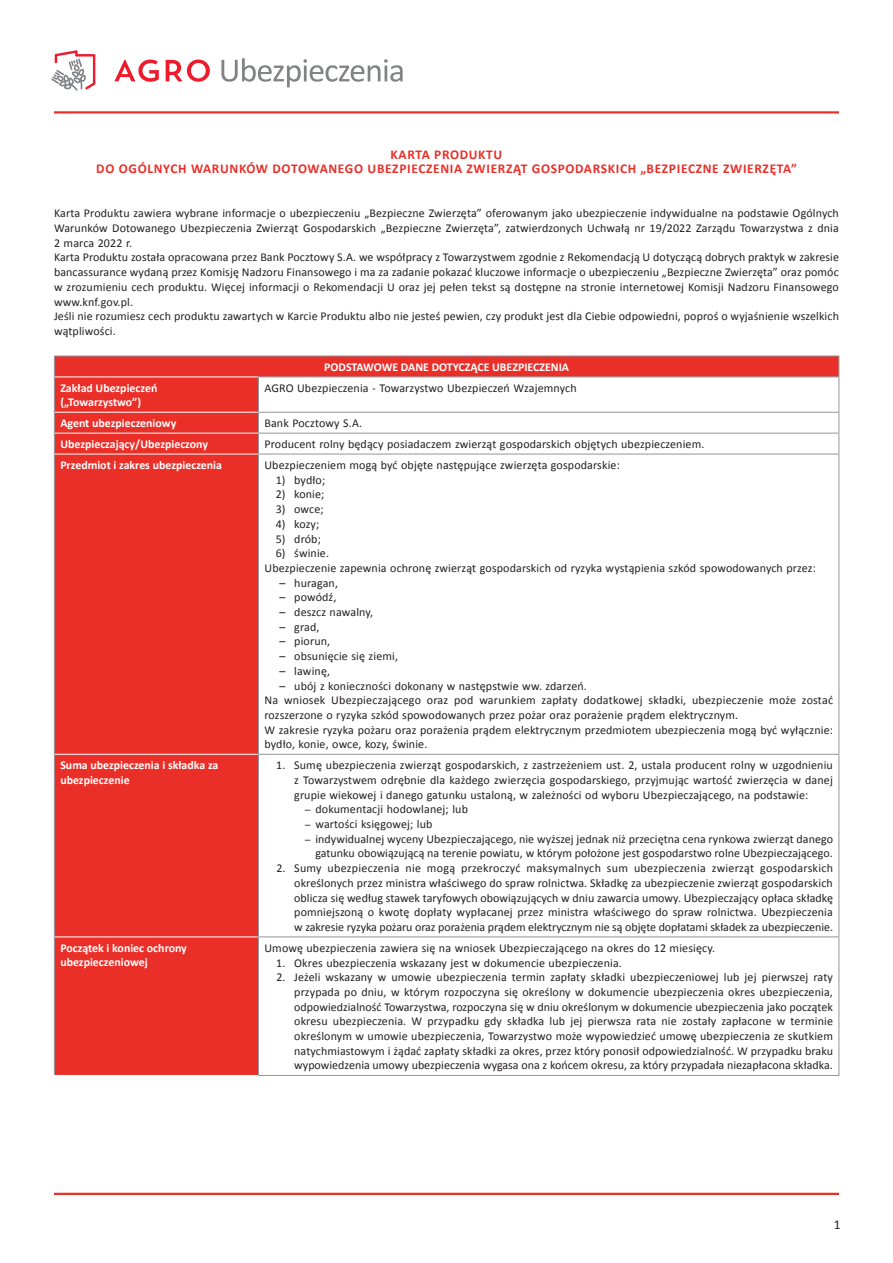
<style>
.page{position:relative;width:893px;height:1263px;background:#fff}
.page>*{position:absolute;margin:0;border:0;box-sizing:border-box;transform-origin:0 0}
.t1{font:700 13.5px/14.2px "Calibri";letter-spacing:.05em;color:#ea2f29;text-align:center}
.t2{font:13.5px "Calibri";color:#231f20}
.t3{font:12px/14.7px "Calibri";letter-spacing:.01em;color:#231f20}
.t4{font:700 12px/14.4px "Calibri";color:#fff}
</style>
<div class="page">
<hr style="left:54px;top:111px;width:785px;height:3px;background:#ea2f29">
<hr style="left:54px;top:1193px;width:785px;height:2px;background:#ea2f29">
<svg style="left:114px;top:60px;width:45px;height:22px"></svg>
<svg style="left:166px;top:60px;width:44px;height:22px"></svg>
<svg style="left:221px;top:58px;width:182px;height:29px"></svg>
<svg style="left:51px;top:50px;width:44px;height:41px"></svg>
<div style="left:55px;top:357px;width:783px;height:718px;background:#ea2f29"></div>
<svg style="left:259px;top:377px;width:579px;height:698px"></svg>
<hr style="left:54px;top:356px;width:204px;height:1px;background:#939598">
<svg style="left:54px;top:356px;width:1px;height:21px"></svg>
<hr style="left:258px;top:356px;width:581px;height:1px;background:#939598">
<svg style="left:838px;top:356px;width:1px;height:20px"></svg>
<hr style="left:54px;top:377px;width:1px;height:35px;background:#939598">
<hr style="left:258px;top:376px;width:581px;height:1px;background:#939598">
<hr style="left:258px;top:377px;width:1px;height:35px;background:#939598">
<hr style="left:838px;top:377px;width:1px;height:35px;background:#939598">
<hr style="left:258px;top:412px;width:581px;height:1px;background:#939598">
<svg style="left:54px;top:412px;width:1px;height:42px"></svg>
<hr style="left:258px;top:433px;width:581px;height:1px;background:#939598">
<svg style="left:258px;top:413px;width:1px;height:41px"></svg>
<svg style="left:838px;top:413px;width:1px;height:41px"></svg>
<hr style="left:54px;top:454px;width:1px;height:300px;background:#939598">
<hr style="left:258px;top:454px;width:581px;height:1px;background:#939598">
<hr style="left:258px;top:454px;width:1px;height:300px;background:#939598">
<hr style="left:838px;top:454px;width:1px;height:300px;background:#939598">
<hr style="left:54px;top:754px;width:1px;height:183px;background:#939598">
<hr style="left:258px;top:754px;width:581px;height:1px;background:#939598">
<hr style="left:258px;top:755px;width:1px;height:181px;background:#939598">
<hr style="left:838px;top:755px;width:1px;height:181px;background:#939598">
<hr style="left:54px;top:937px;width:1px;height:138px;background:#939598">
<hr style="left:258px;top:936px;width:581px;height:1px;background:#939598">
<hr style="left:258px;top:937px;width:1px;height:138px;background:#939598">
<hr style="left:838px;top:937px;width:1px;height:138px;background:#939598">
<hr style="left:258px;top:1075px;width:581px;height:1px;background:#939598">
<hr style="left:55px;top:376px;width:203px;height:1px;background:#fff">
<hr style="left:55px;top:412px;width:203px;height:1px;background:#fff">
<hr style="left:55px;top:433px;width:203px;height:1px;background:#fff">
<hr style="left:55px;top:454px;width:203px;height:1px;background:#fff">
<hr style="left:55px;top:754px;width:203px;height:1px;background:#fff">
<hr style="left:55px;top:936px;width:203px;height:1px;background:#fff">
<svg style="left:305px;top:810px;width:9px;height:4px"></svg>
<svg style="left:305px;top:825px;width:9px;height:4px"></svg>
<svg style="left:305px;top:839px;width:9px;height:5px"></svg>
<p class="t1" style="left:96px;top:147px;width:702px">KARTA PRODUKTU<br>DO OGÓLNYCH WARUNKÓW DOTOWANEGO UBEZPIECZENIA ZWIERZĄT GOSPODARSKICH „BEZPIECZNE ZWIERZĘTA”</p>
<p class="t3" style="left:54px;top:206px;width:787px">Karta Produktu zawiera wybrane informacje o ubezpieczeniu „Bezpieczne Zwierzęta” oferowanym jako ubezpieczenie indywidualne na podstawie Ogólnych Warunków Dotowanego Ubezpieczenia Zwierząt Gospodarskich „Bezpieczne Zwierzęta”, zatwierdzonych Uchwałą nr 19/2022 Zarządu Towarzystwa z dnia 2 marca 2022 r.<br>Karta Produktu została opracowana przez Bank Pocztowy S.A. we współpracy z Towarzystwem zgodnie z Rekomendacją U dotyczącą dobrych praktyk w zakresie bancassurance wydaną przez Komisję Nadzoru Finansowego i ma za zadanie pokazać kluczowe informacje o ubezpieczeniu „Bezpieczne Zwierzęta” oraz pomóc w zrozumieniu cech produktu. Więcej informacji o Rekomendacji U oraz jej pełen tekst są dostępne na stronie internetowej Komisji Nadzoru Finansowego www.knf.gov.pl.<br>Jeśli nie rozumiesz cech produktu zawartych w Karcie Produktu albo nie jesteś pewien, czy produkt jest dla Ciebie odpowiedni, poproś o wyjaśnienie wszelkich wątpliwości.</p>
<p class="t4" style="left:324px;top:359px;width:246px">PODSTAWOWE DANE DOTYCZĄCE UBEZPIECZENIA</p>
<p class="t4" style="left:60px;top:380px;width:99px">Zakład Ubezpieczeń („Towarzystwo”)</p>
<p class="t3" style="left:264px;top:380px;width:314px">AGRO Ubezpieczenia - Towarzystwo Ubezpieczeń Wzajemnych</p>
<p class="t4" style="left:60px;top:416px;width:118px">Agent ubezpieczeniowy</p>
<p class="t3" style="left:264px;top:415px;width:99px">Bank Pocztowy S.A.</p>
<p class="t4" style="left:60px;top:436px;width:149px">Ubezpieczający/Ubezpieczony</p>
<p class="t3" style="left:264px;top:436px;width:442px">Producent rolny będący posiadaczem zwierząt gospodarskich objętych ubezpieczeniem.</p>
<p class="t4" style="left:60px;top:457px;width:163px">Przedmiot i zakres ubezpieczenia</p>
<p class="t3" style="left:264px;top:457px;width:357px">Ubezpieczeniem mogą być objęte następujące zwierzęta gospodarskie:</p>
<p class="t3" style="left:276px;top:472px;width:51px">1) bydło;</p>
<p class="t3" style="left:276px;top:487px;width:50px">2) konie;</p>
<p class="t3" style="left:276px;top:501px;width:50px">3) owce;</p>
<p class="t3" style="left:276px;top:516px;width:45px">4) kozy;</p>
<p class="t3" style="left:276px;top:531px;width:47px">5) drób;</p>
<p class="t3" style="left:264px;top:545px;width:553px;text-indent:11px">6) świnie.<br>Ubezpieczenie zapewnia ochronę zwierząt gospodarskich od ryzyka wystąpienia szkód spowodowanych przez:</p>
<p class="t3" style="left:280px;top:575px;width:60px">– huragan,</p>
<p class="t3" style="left:280px;top:590px;width:58px">– powódź,</p>
<p class="t3" style="left:280px;top:604px;width:95px">– deszcz nawalny,</p>
<p class="t3" style="left:280px;top:619px;width:41px">– grad,</p>
<p class="t3" style="left:280px;top:634px;width:52px">– piorun,</p>
<p class="t3" style="left:280px;top:648px;width:120px">– obsunięcie się ziemi,</p>
<p class="t3" style="left:280px;top:663px;width:52px">– lawinę,</p>
<p class="t3" style="left:264px;top:678px;width:570px;text-indent:15px">– ubój z konieczności dokonany w następstwie ww. zdarzeń.<br>Na wniosek Ubezpieczającego oraz pod warunkiem zapłaty dodatkowej składki, ubezpieczenie może zostać rozszerzone o ryzyka szkód spowodowanych przez pożar oraz porażenie prądem elektrycznym.<br>W zakresie ryzyka pożaru oraz porażenia prądem elektrycznym przedmiotem ubezpieczenia mogą być wyłącznie: bydło, konie, owce, kozy, świnie.</p>
<p class="t4" style="left:60px;top:758px;width:160px">Suma ubezpieczenia i składka za ubezpieczenie</p>
<p class="t3" style="left:276px;top:757px;width:558px">1. Sumę ubezpieczenia zwierząt gospodarskich, z zastrzeżeniem ust. 2, ustala producent rolny w uzgodnieniu</p>
<p class="t3" style="left:294px;top:772px;width:540px">z Towarzystwem odrębnie dla każdego zwierzęcia gospodarskiego, przyjmując wartość zwierzęcia w danej</p>
<p class="t3" style="left:294px;top:787px;width:516px">grupie wiekowej i danego gatunku ustaloną, w zależności od wyboru Ubezpieczającego, na podstawie:</p>
<p class="t3" style="left:315px;top:802px;width:154px">dokumentacji hodowlanej; lub</p>
<p class="t3" style="left:315px;top:816px;width:119px">wartości księgowej; lub</p>
<p class="t3" style="left:315px;top:831px;width:519px">indywidualnej wyceny Ubezpieczającego, nie wyższej jednak niż przeciętna cena rynkowa zwierząt danego</p>
<p class="t3" style="left:315px;top:846px;width:519px">gatunku obowiązującą na terenie powiatu, w którym położone jest gospodarstwo rolne Ubezpieczającego.</p>
<p class="t3" style="left:294px;top:860px;width:540px;text-align:justify;text-indent:-18px">2. Sumy ubezpieczenia nie mogą przekroczyć maksymalnych sum ubezpieczenia zwierząt gospodarskich określonych przez ministra właściwego do spraw rolnictwa. Składkę za ubezpieczenie zwierząt gospodarskich oblicza się według stawek taryfowych obowiązujących w dniu zawarcia umowy. Ubezpieczający opłaca składkę pomniejszoną o kwotę dopłaty wypłacanej przez ministra właściwego do spraw rolnictwa. Ubezpieczenia w zakresie ryzyka pożaru oraz porażenia prądem elektrycznym nie są objęte dopłatami składek za ubezpieczenie.</p>
<p class="t4" style="left:60px;top:940px;width:128px">Początek i koniec ochrony ubezpieczeniowej</p>
<p class="t3" style="left:264px;top:940px;width:452px">Umowę ubezpieczenia zawiera się na wniosek Ubezpieczającego na okres do 12 miesięcy.</p>
<p class="t3" style="left:276px;top:955px;width:347px">1. Okres ubezpieczenia wskazany jest w dokumencie ubezpieczenia.</p>
<p class="t3" style="left:294px;top:969px;width:540px;text-align:justify;text-indent:-18px">2. Jeżeli wskazany w umowie ubezpieczenia termin zapłaty składki ubezpieczeniowej lub jej pierwszej raty przypada po dniu, w którym rozpoczyna się określony w dokumencie ubezpieczenia okres ubezpieczenia, odpowiedzialność Towarzystwa, rozpoczyna się w dniu określonym w dokumencie ubezpieczenia jako początek okresu ubezpieczenia. W przypadku gdy składka lub jej pierwsza rata nie zostały zapłacone w terminie określonym w umowie ubezpieczenia, Towarzystwo może wypowiedzieć umowę ubezpieczenia ze skutkiem natychmiastowym i żądać zapłaty składki za okres, przez który ponosił odpowiedzialność. W przypadku braku wypowiedzenia umowy ubezpieczenia wygasa ona z końcem okresu, za który przypadała niezapłacona składka.</p>
<p class="t2" style="left:834px;top:1215px;width:8px">1</p>
</div>
